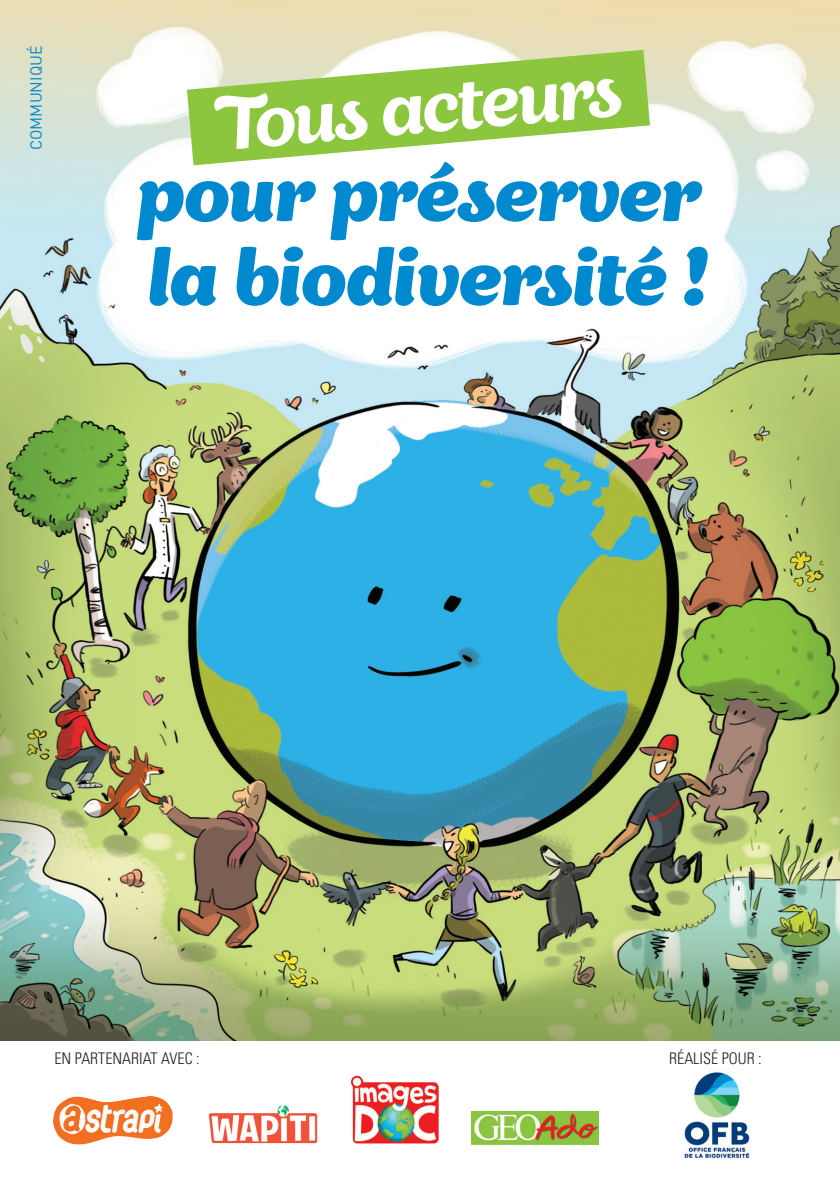
<style>
.page{position:relative;width:840px;height:1191px;background:#fff}
.page>*{position:absolute;margin:0;border:0;box-sizing:border-box;transform-origin:0 0}
.t1{font:italic 700 76px "Appetite Pro";letter-spacing:-.005em;color:#0089cf}
.t2{font:italic 500 72.2px "Appetite Pro";color:#fff}
.t3{font:300 condensed 16px "Univers";color:#231f20}
.t4{font:16px "DIN";color:#0089cf}
</style>
<div class="page">
<img style="left:0;top:0;width:839px;height:1040px">
<img style="left:82px;top:1096px;width:69px;height:5px">
<img style="left:351px;top:1075px;width:88px;height:68px">
<img style="left:471px;top:1111px;width:127px;height:33px">
<img style="left:208px;top:1105px;width:110px;height:38px">
<img style="left:684px;top:1072px;width:66px;height:86px">
<svg style="left:187px;top:50px;width:462px;height:115px;fill:#8bc63e"></svg>
<p class="t4" style="left:26px;top:150px;width:106px;rotate:-90deg">COMMUNIQUÉ</p>
<p class="t2" style="left:211px;top:83px;width:409px;rotate:-5deg">Tous acteurs</p>
<p class="t1" style="left:137px;top:148px;width:564px">pour préserver</p>
<p class="t1" style="left:147px;top:232px;width:561px">la biodiversité !</p>
<p class="t3" style="left:54px;top:1049px;width:147px">EN PARTENARIAT AVEC :</p>
<p class="t3" style="left:669px;top:1049px;width:94px">RÉALISÉ POUR :</p>
</div>
